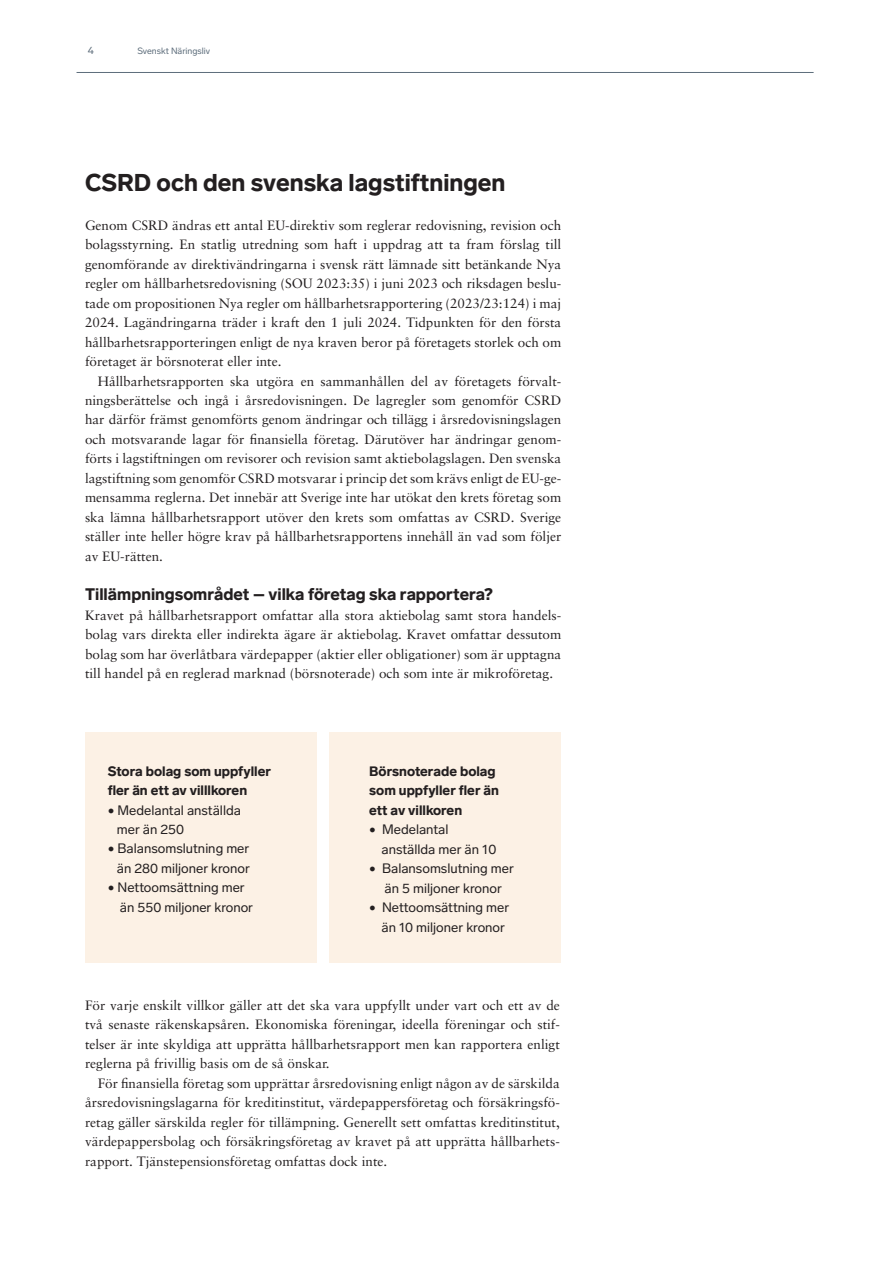
<style>
.page{position:relative;width:893px;height:1263px;background:#fff}
.page>*{position:absolute;margin:0;border:0;box-sizing:border-box;transform-origin:0 0}
.t1{font:900 24px "Lab Grotesque";color:#231f20}
.t2{font:900 16.5px "Lab Grotesque";color:#231f20}
.t3{font:13.5px/19.5px "Sabon LT Pro";color:#231f20;text-align:justify}
.t4{font:13.5px/19.5px "Lab Grotesque";color:#231f20}
.t5{font:900 13.5px/19.5px "Lab Grotesque";color:#231f20}
.t6{font:10.5px "Lab Grotesque";color:#5d6d7b}
.t7{font:9px "Lab Grotesque";color:#5d6d7b}
</style>
<div class="page">
<hr style="left:77px;top:72px;width:737px;height:1px;background:#5d6d7b">
<div style="left:85px;top:732px;width:232px;height:231px;background:#fcf1e5"></div>
<div style="left:330px;top:732px;width:231px;height:231px;background:#fcf1e5"></div>
<p class="t6" style="left:88px;top:44px;width:8px">4</p>
<p class="t7" style="left:137px;top:46px;width:74px">Svenskt Näringsliv</p>
<h1 class="t1" style="left:85px;top:168px;width:422px">CSRD och den svenska lagstiftningen</h1>
<p class="t3" style="left:85px;top:215px;width:478px">Genom CSRD ändras ett antal EU-direktiv som reglerar redovisning, revision och bolagsstyrning. En statlig utredning som haft i uppdrag att ta fram förslag till genomförande av direktivändringarna i svensk rätt lämnade sitt betänkande Nya regler om hållbarhetsredovisning (SOU 2023:35) i juni 2023 och riksdagen beslu&shy;tade om propositionen Nya regler om hållbarhetsrapportering (2023/23:124) i maj 2024. Lagändringarna träder i kraft den 1 juli 2024. Tidpunkten för den första hållbarhetsrapporteringen enligt de nya kraven beror på företagets storlek och om företaget är börsnoterat eller inte.</p>
<p class="t3" style="left:85px;top:371px;width:478px;text-indent:13px">Hållbarhetsrapporten ska utgöra en sammanhållen del av företagets förvalt&shy;ningsberättelse och ingå i årsredovisningen. De lagregler som genomför CSRD har därför främst genomförts genom ändringar och tillägg i årsredovisningslagen och motsvarande lagar för finansiella företag. Därutöver har ändringar genom&shy;förts i lagstiftningen om revisorer och revision samt aktiebolagslagen. Den svenska lagstiftning som genomför CSRD motsvarar i princip det som krävs enligt de EU-ge&shy;mensamma reglerna. Det innebär att Sverige inte har utökat den krets företag som ska lämna hållbarhetsrapport utöver den krets som omfattas av CSRD. Sverige ställer inte heller högre krav på hållbarhetsrapportens innehåll än vad som följer av EU-rätten.</p>
<p class="t2" style="left:85px;top:584px;width:409px">Tillämpningsområdet – vilka företag ska rapportera?</p>
<p class="t3" style="left:85px;top:605px;width:478px">Kravet på hållbarhetsrapport omfattar alla stora aktiebolag samt stora handels&shy;bolag vars direkta eller indirekta ägare är aktiebolag. Kravet omfattar dessutom bolag som har överlåtbara värdepapper (aktier eller obligationer) som är upptagna till handel på en reglerad marknad (börsnoterade) och som inte är mikroföretag.</p>
<p class="t5" style="left:108px;top:761px;width:165px">Stora bolag som uppfyller fler än ett av villlkoren</p>
<p class="t4" style="left:117px;top:800px;width:126px;text-indent:-9px">• Medelantal anställda mer än 250</p>
<p class="t4" style="left:108px;top:839px;width:144px;text-align:right">• Balansomslutning mer än 280 miljoner kronor</p>
<p class="t4" style="left:120px;top:878px;width:135px;text-indent:-12px">• Nettoomsättning mer än 550 miljoner kronor</p>
<p class="t5" style="left:369px;top:761px;width:131px">Börsnoterade bolag som uppfyller fler än ett av villkoren</p>
<p class="t4" style="left:381px;top:820px;width:116px;text-indent:-12px">• Medelantal anställda mer än 10</p>
<p class="t4" style="left:369px;top:859px;width:146px;text-align:center">• Balansomslutning mer än 5 miljoner kronor</p>
<p class="t4" style="left:369px;top:898px;width:142px;text-align:center">• Nettoomsättning mer än 10 miljoner kronor</p>
<p class="t3" style="left:85px;top:995px;width:476px">För varje enskilt villkor gäller att det ska vara uppfyllt under vart och ett av de två senaste räkenskapsåren. Ekonomiska föreningar, ideella föreningar och stif&shy;telser är inte skyldiga att upprätta hållbarhetsrapport men kan rapportera enligt reglerna på frivillig basis om de så önskar.</p>
<p class="t3" style="left:85px;top:1073px;width:476px;text-indent:13px">För finansiella företag som upprättar årsredovisning enligt någon av de särskilda årsredovisningslagarna för kreditinstitut, värdepappersföretag och försäkringsfö&shy;retag gäller särskilda regler för tillämpning. Generellt sett omfattas kreditinstitut, värdepappersbolag och försäkringsföretag av kravet på att upprätta hållbarhets&shy;rapport. Tjänstepensionsföretag omfattas dock inte.</p>
</div>
